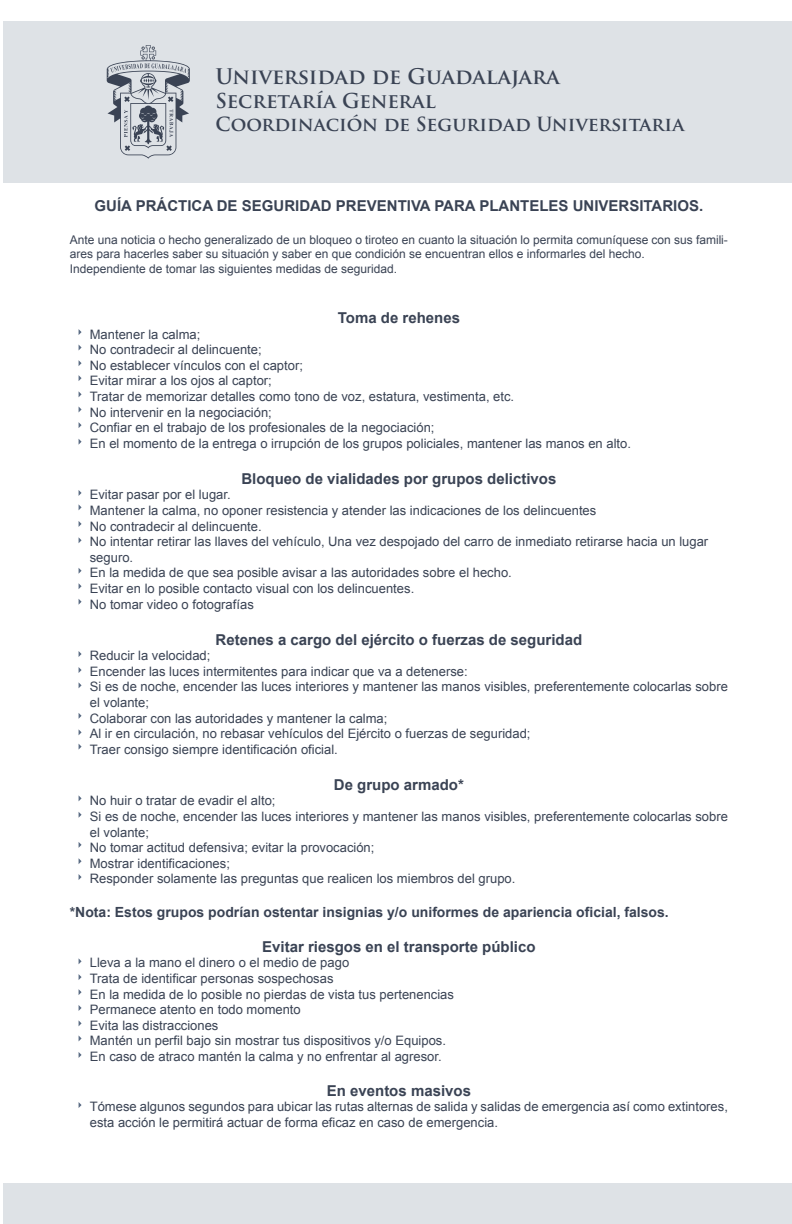
<style>
.page{position:relative;width:792px;height:1224px;background:#fff}
.page>*{position:absolute;margin:0;border:0;box-sizing:border-box;transform-origin:0 0}
.t1{font:700 21px "Trajan Pro";color:#3a4354}
.t2{font:700 20px "Trajan Pro";color:#3a4354}
.t3{font:700 19px "Trajan Pro";color:#3a4354}
.t4{font:700 15px "Arial";color:#3a4354}
.t5{font:700 14px "Arial";color:#3a4354}
.t6{font:13px/15.6px "Arial";color:#3a4354}
.t7{font:12px/14.4px "Arial";color:#3a4354}
</style>
<div class="page">
<div style="left:3px;top:21px;width:789px;height:162px;background:#dee2e6"></div>
<div style="left:3px;top:1183px;width:789px;height:41px;background:#dee2e6"></div>
<svg style="left:107px;top:45px;width:83px;height:114px"></svg>
<svg style="left:79px;top:329px;width:3px;height:6px"></svg>
<svg style="left:79px;top:360px;width:3px;height:6px"></svg>
<svg style="left:79px;top:375px;width:3px;height:6px"></svg>
<svg style="left:79px;top:422px;width:3px;height:6px"></svg>
<svg style="left:79px;top:490px;width:3px;height:6px"></svg>
<svg style="left:79px;top:521px;width:3px;height:6px"></svg>
<svg style="left:79px;top:651px;width:3px;height:6px"></svg>
<svg style="left:79px;top:667px;width:3px;height:6px"></svg>
<svg style="left:79px;top:713px;width:3px;height:6px"></svg>
<svg style="left:79px;top:842px;width:3px;height:6px"></svg>
<svg style="left:79px;top:858px;width:3px;height:6px"></svg>
<svg style="left:79px;top:874px;width:3px;height:6px"></svg>
<svg style="left:79px;top:974px;width:3px;height:6px"></svg>
<svg style="left:79px;top:989px;width:3px;height:6px"></svg>
<svg style="left:79px;top:1005px;width:3px;height:6px"></svg>
<svg style="left:79px;top:1052px;width:3px;height:6px"></svg>
<svg style="left:79px;top:1102px;width:3px;height:6px"></svg>
<h1 class="t1" style="left:216px;top:63px;width:346px">Universidad de Guadalajara</h1>
<h2 class="t2" style="left:216px;top:88px;width:222px">Secretaría General</h2>
<h3 class="t3" style="left:216px;top:112px;width:470px">Coordinación de Seguridad Universitaria</h3>
<p class="t4" style="left:95px;top:196px;width:610px">GUÍA PRÁCTICA DE SEGURIDAD PREVENTIVA PARA PLANTELES UNIVERSITARIOS.</p>
<p class="t7" style="left:70px;top:232px;width:660px">Ante una noticia o hecho generalizado de un bloqueo o tiroteo en cuanto la situación lo permita comuníquese con sus famili&shy;ares para hacerles saber su situación y saber en que condición se encuentran ellos e informarles del hecho.<br>Independiente de tomar las siguientes medidas de seguridad.</p>
<p class="t4" style="left:338px;top:308px;width:124px">Toma de rehenes</p>
<p class="t6" style="left:90px;top:326px;width:543px">Mantener la calma;<br>No contradecir al delincuente;<br>No establecer vínculos con el captor;<br>Evitar mirar a los ojos al captor;<br>Tratar de memorizar detalles como tono de voz, estatura, vestimenta, etc.<br>No intervenir en la negociación;<br>Confiar en el trabajo de los profesionales de la negociación;<br>En el momento de la entrega o irrupción de los grupos policiales, mantener las manos en alto.</p>
<p class="t4" style="left:241px;top:469px;width:317px">Bloqueo de vialidades por grupos delictivos</p>
<p class="t6" style="left:90px;top:487px;width:620px">Evitar pasar por el lugar.<br>Mantener la calma, no oponer resistencia y atender las indicaciones de los delincuentes<br>No contradecir al delincuente.<br>No intentar retirar las llaves del vehículo, Una vez despojado del carro de inmediato retirarse hacia un lugar seguro.<br>En la medida de que sea posible avisar a las autoridades sobre el hecho.<br>Evitar en lo posible contacto visual con los delincuentes.<br>No tomar video o fotografías</p>
<p class="t4" style="left:216px;top:629px;width:368px">Retenes a cargo del ejército o fuerzas de seguridad</p>
<p class="t6" style="left:90px;top:648px;width:640px">Reducir la velocidad;<br>Encender las luces intermitentes para indicar que va a detenerse:<br>Si es de noche, encender las luces interiores y mantener las manos visibles, preferentemente colocarlas sobre el volante;<br>Colaborar con las autoridades y mantener la calma;<br>Al ir en circulación, no rebasar vehículos del Ejército o fuerzas de seguridad;<br>Traer consigo siempre identificación oficial.</p>
<p class="t4" style="left:334px;top:775px;width:132px">De grupo armado*</p>
<p class="t6" style="left:90px;top:793px;width:640px">No huir o tratar de evadir el alto;<br>Si es de noche, encender las luces interiores y mantener las manos visibles, preferentemente colocarlas sobre el volante;<br>No tomar actitud defensiva; evitar la provocación;<br>Mostrar identificaciones;<br>Responder solamente las preguntas que realicen los miembros del grupo.</p>
<p class="t5" style="left:70px;top:903px;width:601px">*Nota: Estos grupos podrían ostentar insignias y/o uniformes de apariencia oficial, falsos.</p>
<p class="t4" style="left:262px;top:937px;width:275px">Evitar riesgos en el transporte público</p>
<p class="t6" style="left:90px;top:955px;width:366px">Lleva a la mano el dinero o el medio de pago<br>Trata de identificar personas sospechosas<br>En la medida de lo posible no pierdas de vista tus pertenencias Permanece atento en todo momento<br>Evita las distracciones<br>Mantén un perfil bajo sin mostrar tus dispositivos y/o Equipos.<br>En caso de atraco mantén la calma y no enfrentar al agresor.</p>
<p class="t4" style="left:327px;top:1081px;width:146px">En eventos masivos</p>
<p class="t6" style="left:90px;top:1099px;width:640px">Tómese algunos segundos para ubicar las rutas alternas de salida y salidas de emergencia así como extintores, esta acción le permitirá actuar de forma eficaz en caso de emergencia.</p>
</div>
